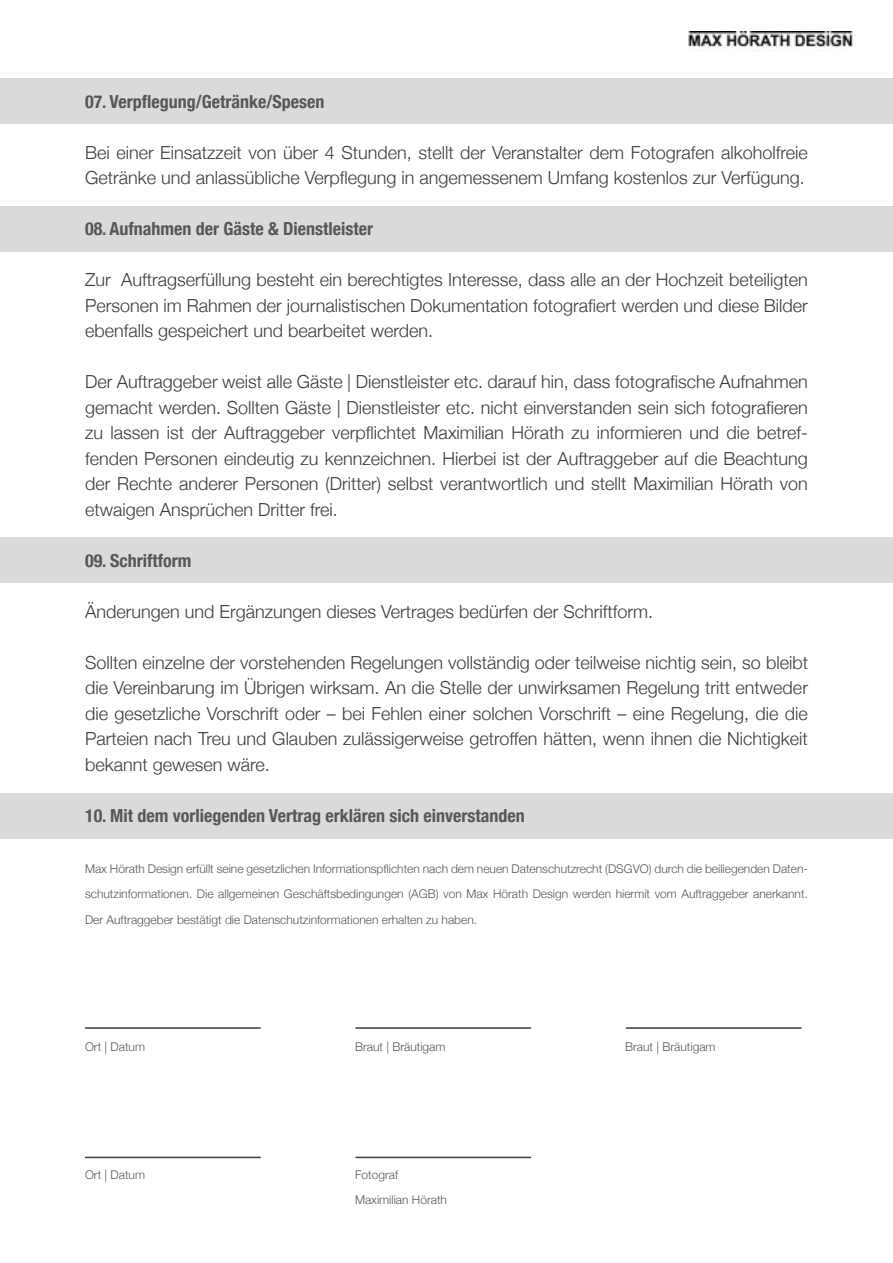
<style>
.page{position:relative;width:893px;height:1263px;background:#fff}
.page>*{position:absolute;margin:0;border:0;box-sizing:border-box;transform-origin:0 0}
.t1{font:300 18px/25.5px "Helvetica Neue";color:#3c3c3b;text-align:justify}
.t2{font:700 condensed 18px "Helvetica Neue";color:#575756}
.t3{font:300 12px/25.5px "Helvetica Neue";color:#575756;text-align:justify}
</style>
<div class="page">
<div style="left:0;top:78px;width:893px;height:45px;background:#dadada"></div>
<div style="left:0;top:207px;width:893px;height:45px;background:#dadada"></div>
<div style="left:0;top:537px;width:893px;height:45px;background:#dadada"></div>
<div style="left:0;top:793px;width:893px;height:46px;background:#dadada"></div>
<img style="left:689px;top:31px;width:164px;height:21px">
<hr style="left:85px;top:1027px;width:176px;height:2px;background:#3c3c3b">
<hr style="left:85px;top:1157px;width:176px;height:1px;background:#3c3c3b">
<hr style="left:355px;top:1027px;width:176px;height:2px;background:#3c3c3b">
<hr style="left:355px;top:1157px;width:176px;height:1px;background:#3c3c3b">
<hr style="left:626px;top:1027px;width:175px;height:2px;background:#3c3c3b">
<p class="t2" style="left:85px;top:90px;width:241px">07. Verpflegung/Getränke/Spesen</p>
<p class="t1" style="left:85px;top:139px;width:724px">Bei einer Einsatzzeit von über 4 Stunden, stellt der Veranstalter dem Fotografen alkoholfreie<br>Getränke und anlassübliche Verpflegung in angemessenem Umfang kostenlos zur Verfügung.</p>
<p class="t2" style="left:85px;top:218px;width:290px">08. Aufnahmen der Gäste &amp; Dienstleister</p>
<p class="t1" style="left:85px;top:267px;width:724px">Zur Auftragserfüllung besteht ein berechtigtes Interesse, dass alle an der Hochzeit beteiligten Personen im Rahmen der journalistischen Dokumentation fotografiert werden und diese Bilder ebenfalls gespeichert und bearbeitet werden.</p>
<p class="t1" style="left:85px;top:369px;width:724px">Der Auftraggeber weist alle Gäste | Dienstleister etc. darauf hin, dass fotografische Aufnahmen gemacht werden. Sollten Gäste | Dienstleister etc. nicht einverstanden sein sich fotografieren zu lassen ist der Auftraggeber verpflichtet Maximilian Hörath zu informieren und die betref&shy;fenden Personen eindeutig zu kennzeichnen. Hierbei ist der Auftraggeber auf die Beachtung der Rechte anderer Personen (Dritter) selbst verantwortlich und stellt Maximilian Hörath von etwaigen Ansprüchen Dritter frei.</p>
<p class="t2" style="left:85px;top:549px;width:108px">09. Schriftform</p>
<p class="t1" style="left:85px;top:598px;width:570px">Änderungen und Ergänzungen dieses Vertrages bedürfen der Schriftform.</p>
<p class="t1" style="left:85px;top:649px;width:724px">Sollten einzelne der vorstehenden Regelungen vollständig oder teilweise nichtig sein, so bleibt die Vereinbarung im Übrigen wirksam. An die Stelle der unwirksamen Regelung tritt entweder die gesetzliche Vorschrift oder – bei Fehlen einer solchen Vorschrift – eine Regelung, die die Parteien nach Treu und Glauben zulässigerweise getroffen hätten, wenn ihnen die Nichtigkeit bekannt gewesen wäre.</p>
<p class="t2" style="left:85px;top:804px;width:441px">10. Mit dem vorliegenden Vertrag erklären sich einverstanden</p>
<p class="t3" style="left:85px;top:855px;width:724px">Max Hörath Design erfüllt seine gesetzlichen Informationspflichten nach dem neuen Datenschutzrecht (DSGVO) durch die beiliegenden Daten&shy;schutzinformationen. Die allgemeinen Geschäftsbedingungen (AGB) von Max Hörath Design werden hiermit vom Auftraggeber anerkannt.<br>Der Auftraggeber bestätigt die Datenschutzinformationen erhalten zu haben.</p>
<p class="t3" style="left:85px;top:1034px;width:61px">Ort | Datum</p>
<p class="t3" style="left:355px;top:1034px;width:92px">Braut | Bräutigam</p>
<p class="t3" style="left:625px;top:1034px;width:92px">Braut | Bräutigam</p>
<p class="t3" style="left:85px;top:1161px;width:61px">Ort | Datum</p>
<p class="t3" style="left:355px;top:1161px;width:94px">Fotograf<br>Maximilian Hörath</p>
</div>
